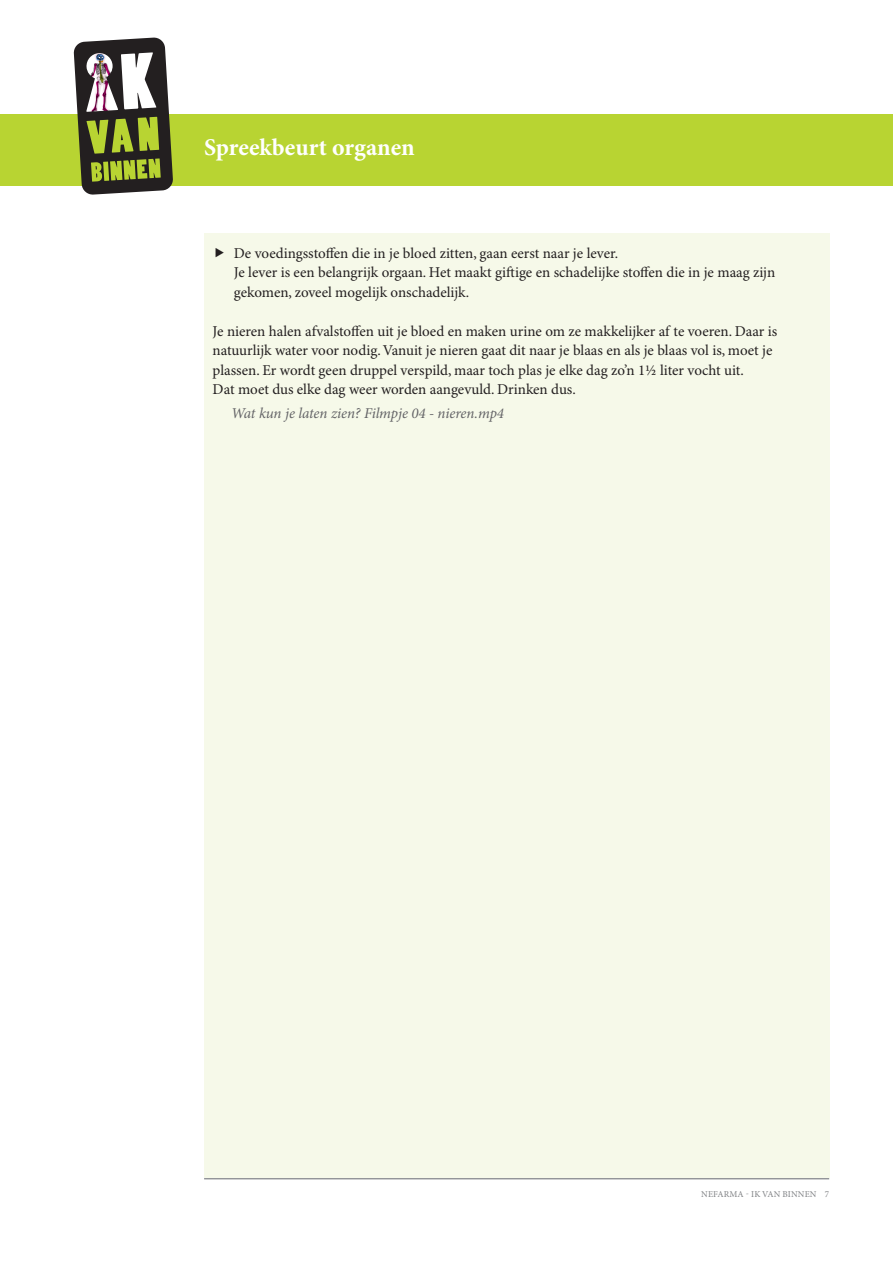
<style>
.page{position:relative;width:893px;height:1263px;background:#fff}
.page>*{position:absolute;margin:0;border:0;box-sizing:border-box;transform-origin:0 0}
.t1{font:700 24px "Minion Pro";color:#fff}
.vt_plat{font:15px/19.5px "Minion Pro";color:#231f20}
.vt_wat_kun_je{font:italic 15px "Minion Pro";letter-spacing:-.005em;color:#636366}
.t2{font:9px "Minion Pro";letter-spacing:.01em;color:#808285}
</style>
<div class="page">
<div style="left:0;top:114px;width:893px;height:72px;background:#b8d432"></div>
<svg style="left:73px;top:37px;width:100px;height:158px"></svg>
<hr style="left:204px;top:1176px;width:625px;height:3px;background:#939598">
<div style="left:204px;top:234px;width:625px;height:944px;background:#f6f9e9"></div>
<h1 class="t1" style="left:204px;top:133px;width:212px">Spreekbeurt organen</h1>
<p class="vt_plat" style="left:234px;top:244px;width:543px">De voedingsstoffen die in je bloed zitten, gaan eerst naar je lever.<br>Je lever is een belangrijk orgaan. Het maakt giftige en schadelijke stoffen die in je maag zijn gekomen, zoveel mogelijk onschadelijk.</p>
<p class="vt_plat" style="left:213px;top:322px;width:566px">Je nieren halen afvalstoffen uit je bloed en maken urine om ze makkelijker af te voeren. Daar is natuurlijk water voor nodig. Vanuit je nieren gaat dit naar je blaas en als je blaas vol is, moet je plassen. Er wordt geen druppel verspild, maar toch plas je elke dag zo’n 1½ liter vocht uit.</p>
<p class="vt_plat" style="left:213px;top:380px;width:365px">Dat moet dus elke dag weer worden aangevuld. Drinken dus.</p>
<p class="vt_wat_kun_je" style="left:231px;top:403px;width:274px">Wat kun je laten zien? Filmpje 04 - nieren.mp4</p>
<p class="t2" style="left:701px;top:1188px;width:129px">NEFARMA - IK VAN BINNEN 7</p>
</div>
